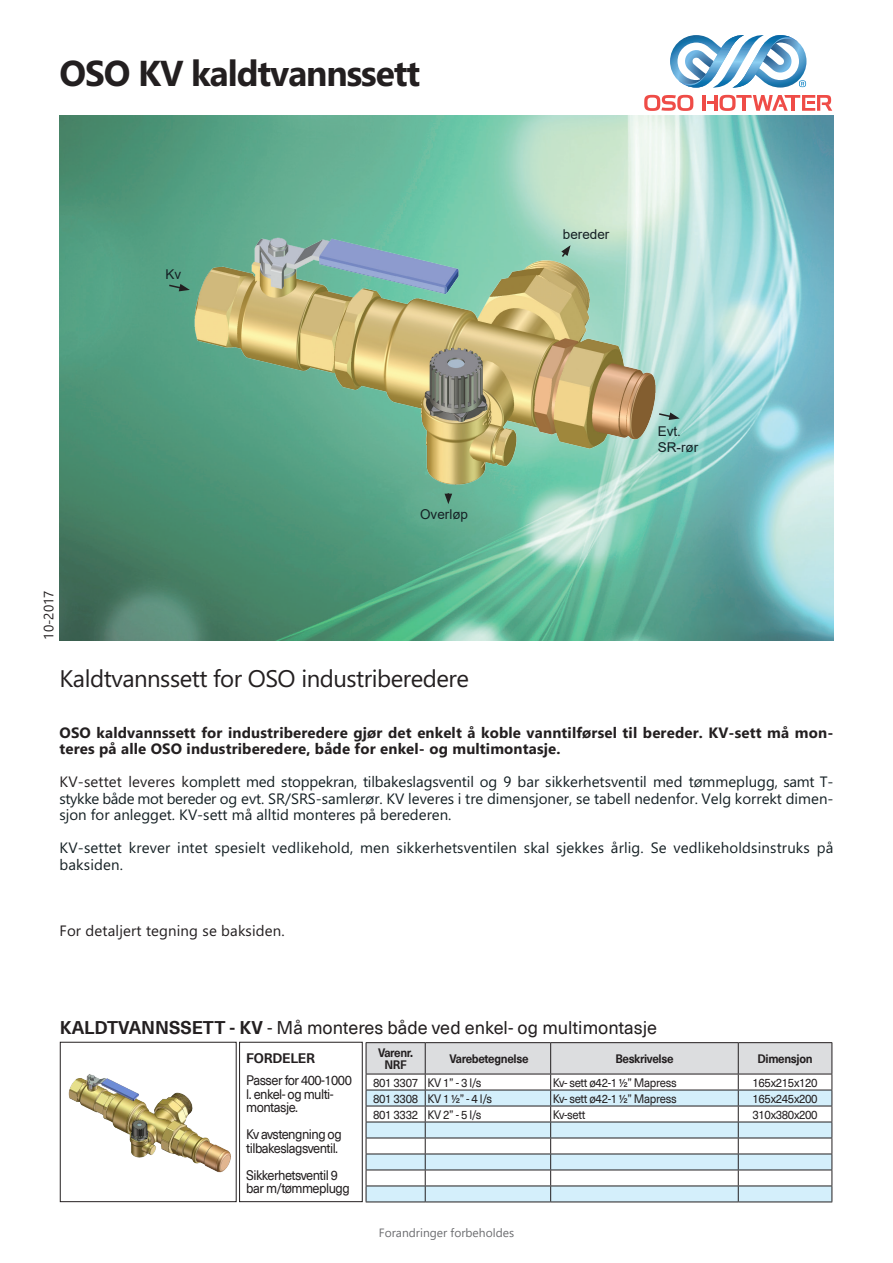
<style>
.page{position:relative;width:893px;height:1263px;background:#fff}
.page>*{position:absolute;margin:0;border:0;box-sizing:border-box;transform-origin:0 0}
.t1{font:700 36px "Segoe WP";letter-spacing:-.03em;color:#231f20}
.t2{font:24px "Segoe WP";letter-spacing:-.02em;color:#231f20}
.t3{font:18px "Neue Haas Unica Pro";color:#231f20}
.t4{font:15px/16.5px "Segoe WP";letter-spacing:.01em;color:#152024;text-align:justify}
.t5{font:700 15px/16.5px "Segoe WP";letter-spacing:.01em;color:#231f20}
.t6{font:15px "Segoe WP";letter-spacing:.01em;color:#231f20}
.t7{font:13.5px/13.5px "Neue Haas Unica Pro";letter-spacing:-.04em;color:#231f20;scale:.95 1}
.tekst{font:13.5px "Arial";color:#152024}
.t8{font:700 13.5px "Neue Haas Unica Pro";letter-spacing:-.02em;color:#231f20}
.t9{font:13.5px "Segoe UI";color:#231f20}
.t10{font:12px "Neue Haas Unica Pro";letter-spacing:-.03em;color:#231f20;scale:.95 1}
.t11{font:700 12px "Neue Haas Unica Pro";letter-spacing:-.03em;color:#231f20;scale:.95 1}
.t12{font:12px "Segoe UI";color:#6d6e71}
.s1{color:#231f20}
.s2{font-weight:700}
</style>
<div class="page">
<img style="left:60px;top:116px;width:773px;height:525px">
<hr style="left:703px;top:95px;width:3px;height:16px;background:#ef4c47">
<svg style="left:707px;top:95px;width:125px;height:16px"></svg>
<svg style="left:644px;top:95px;width:49px;height:16px"></svg>
<svg style="left:670px;top:35px;width:136px;height:53px"></svg>
<img style="left:180px;top:193px;width:494px;height:311px">
<svg style="left:560px;top:245px;width:11px;height:14px"></svg>
<svg style="left:657px;top:412px;width:23px;height:8px"></svg>
<svg style="left:445px;top:493px;width:7px;height:11px"></svg>
<svg style="left:167px;top:284px;width:23px;height:7px"></svg>
<div style="left:60px;top:1042px;width:177px;height:160px;border:1px solid #231f20"></div>
<div style="left:239px;top:1042px;width:124px;height:160px;border:1px solid #231f20"></div>
<svg style="left:366px;top:1043px;width:466px;height:158px"></svg>
<hr style="left:366px;top:1201px;width:59px;height:1px;background:#231f20">
<hr style="left:425px;top:1201px;width:126px;height:1px;background:#231f20">
<hr style="left:551px;top:1201px;width:187px;height:1px;background:#231f20">
<hr style="left:738px;top:1201px;width:94px;height:1px;background:#231f20">
<hr style="left:366px;top:1042px;width:59px;height:1px;background:#231f20">
<hr style="left:366px;top:1043px;width:1px;height:31px;background:#231f20">
<hr style="left:425px;top:1042px;width:126px;height:1px;background:#231f20">
<hr style="left:425px;top:1043px;width:1px;height:31px;background:#231f20">
<hr style="left:551px;top:1042px;width:187px;height:1px;background:#231f20">
<hr style="left:550px;top:1043px;width:1px;height:31px;background:#231f20">
<hr style="left:738px;top:1042px;width:94px;height:1px;background:#231f20">
<hr style="left:738px;top:1043px;width:1px;height:31px;background:#231f20">
<hr style="left:831px;top:1043px;width:1px;height:31px;background:#231f20">
<hr style="left:366px;top:1074px;width:59px;height:1px;background:#231f20">
<hr style="left:425px;top:1074px;width:126px;height:1px;background:#231f20">
<hr style="left:551px;top:1074px;width:187px;height:1px;background:#231f20">
<hr style="left:738px;top:1074px;width:94px;height:1px;background:#231f20">
<img style="left:60px;top:1062px;width:177px;height:126px">
<p class="t1" style="left:60px;top:50px;width:362px">OSO KV kaldtvannssett</p>
<p class="tekst" style="left:165px;top:265px;width:17px">Kv</p>
<p class="tekst" style="left:420px;top:505px;width:50px">Overløp</p>
<p class="t9" style="left:36px;top:640px;width:51px;rotate:-90deg">10-2017</p>
<p class="t2" style="left:60px;top:664px;width:411px">Kaldtvannssett for OSO industriberedere</p>
<p class="tekst" style="left:563px;top:225px;width:48px">bereder</p>
<p class="tekst" style="left:658px;top:422px;width:25px">Evt.</p>
<p class="tekst" style="left:658px;top:438px;width:42px">SR-rør</p>
<p class="t5" style="left:60px;top:724px;width:775px">OSO kaldvannssett for industriberedere gjør det enkelt å koble vanntilførsel til bereder. KV-sett må mon&shy;teres på alle OSO industriberedere, både for enkel- og multimontasje.</p>
<p class="t4" style="left:60px;top:773px;width:775px"><span class="s1">KV-settet leveres k</span>omplett med stoppekran, tilbakeslagsventil og 9 bar sikkerhetsventil med tømmeplugg, samt T&shy;stykke både mot bereder og evt. SR/SRS-samlerør. KV leveres i tre dimensjoner, se tabell nedenfor. Velg korrekt dimen&shy;sjon for anlegget. KV-sett må alltid monteres på berederen.</p>
<p class="t4" style="left:60px;top:839px;width:775px">KV-settet krever intet spesielt vedlikehold, men sikkerhetsventilen skal sjekkes årlig. Se vedlikeholdsinstruks på baksiden.</p>
<p class="t6" style="left:60px;top:921px;width:227px">For detaljert tegning se baksiden.</p>
<p class="t3" style="left:60px;top:1017px;width:599px"><span class="s2">KALDTVANNSSETT - KV</span> - Må monteres både ved enkel- og multimontasje</p>
<p class="t11" style="left:378px;top:1045px;width:38px">Varenr.</p>
<p class="t11" style="left:384px;top:1057px;width:25px">NRF</p>
<p class="t11" style="left:450px;top:1051px;width:85px">Varebetegnelse</p>
<p class="t11" style="left:615px;top:1051px;width:63px">Beskrivelse</p>
<p class="t11" style="left:757px;top:1051px;width:59px">Dimensjon</p>
<p class="t10" style="left:373px;top:1075px;width:49px">801 3307</p>
<p class="t10" style="left:427px;top:1075px;width:58px">KV 1” - 3 l/s</p>
<p class="t10" style="left:553px;top:1075px;width:132px">Kv- sett ø42-1 ½” Mapress</p>
<p class="t10" style="left:752px;top:1075px;width:70px">165x215x120</p>
<p class="t10" style="left:373px;top:1091px;width:49px">801 3308</p>
<p class="t10" style="left:427px;top:1091px;width:70px">KV 1 ½” - 4 l/s</p>
<p class="t10" style="left:553px;top:1091px;width:132px">Kv- sett ø42-1 ½” Mapress</p>
<p class="t10" style="left:752px;top:1091px;width:70px">165x245x200</p>
<p class="t10" style="left:373px;top:1107px;width:49px">801 3332</p>
<p class="t10" style="left:427px;top:1107px;width:58px">KV 2” - 5 l/s</p>
<p class="t10" style="left:553px;top:1107px;width:36px">Kv-sett</p>
<p class="t10" style="left:752px;top:1107px;width:70px">310x380x200</p>
<p class="t8" style="left:246px;top:1050px;width:70px">FORDELER</p>
<p class="t7" style="left:246px;top:1074px;width:113px">Passer for 400-1000 l. enkel- og multi&shy;montasje.</p>
<p class="t7" style="left:246px;top:1128px;width:102px">Kv avstengning og tilbakeslagsventil.</p>
<p class="t7" style="left:246px;top:1168px;width:110px">Sikkerhetsventil 9 bar m/tømmeplugg</p>
<p class="t12" style="left:379px;top:1221px;width:137px">Forandringer forbeholdes</p>
</div>
